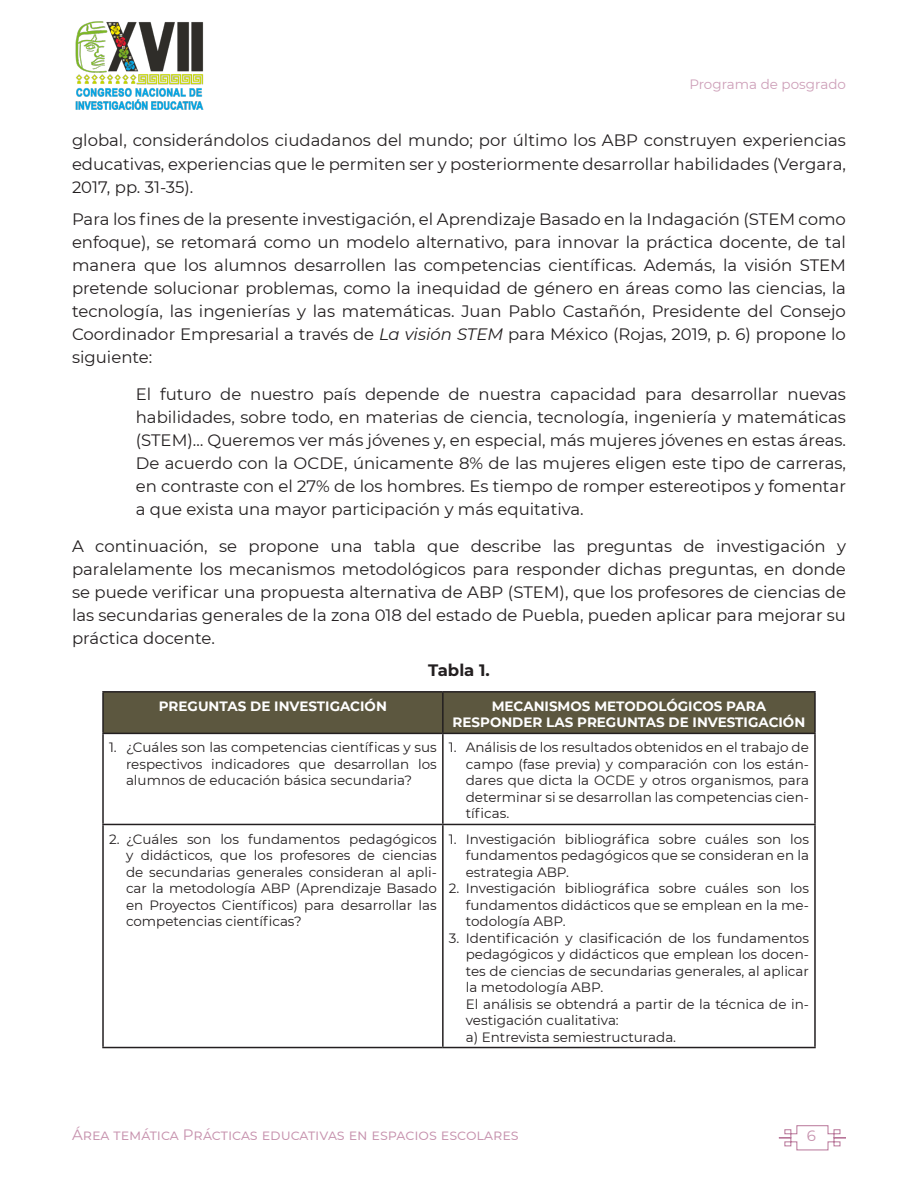
<style>
.page{position:relative;width:918px;height:1188px;background:#fff}
.page>*{position:absolute;margin:0;border:0;box-sizing:border-box;transform-origin:0 0}
.body{font:16.5px/23.1px "Montserrat";color:#231f20;text-align:justify}
.bando{font:16.5px/23.1px "Montserrat";color:#231f20;text-align:justify}
.body-2{font:700 16.5px "Montserrat";color:#231f20}
.t1{font:15px "Montserrat";color:#c691ad}
.Tablas{font:13.5px/16.5px "Montserrat";color:#231f20;text-align:justify}
.Tablas-2{font:700 13.5px "Montserrat";color:#fff}
.t2{font:13.5px "Montserrat";color:#cd9fb8}
.s1{font-style:italic}
</style>
<div class="page">
<svg style="left:778px;top:1125px;width:68px;height:26px"></svg>
<img style="left:75px;top:21px;width:129px;height:89px">
<div style="left:104px;top:693px;width:710px;height:40px;background:#5c573f"></div>
<hr style="left:102px;top:691px;width:341px;height:2px;background:#231f20">
<hr style="left:102px;top:693px;width:2px;height:40px;background:#231f20">
<hr style="left:443px;top:691px;width:373px;height:2px;background:#231f20">
<hr style="left:442px;top:693px;width:2px;height:40px;background:#231f20">
<hr style="left:814px;top:693px;width:2px;height:40px;background:#231f20">
<hr style="left:102px;top:733px;width:341px;height:1px;background:#231f20">
<hr style="left:102px;top:734px;width:2px;height:90px;background:#231f20">
<hr style="left:443px;top:733px;width:373px;height:1px;background:#231f20">
<hr style="left:442px;top:734px;width:2px;height:90px;background:#231f20">
<hr style="left:814px;top:734px;width:2px;height:90px;background:#231f20">
<hr style="left:102px;top:824px;width:341px;height:1px;background:#231f20">
<hr style="left:102px;top:825px;width:2px;height:222px;background:#231f20">
<hr style="left:443px;top:824px;width:373px;height:1px;background:#231f20">
<hr style="left:442px;top:825px;width:2px;height:222px;background:#231f20">
<hr style="left:814px;top:825px;width:2px;height:222px;background:#231f20">
<hr style="left:102px;top:1047px;width:341px;height:1px;background:#231f20">
<hr style="left:443px;top:1047px;width:373px;height:1px;background:#231f20">
<p class="t2" style="left:689px;top:75px;width:158px">Programa de posgrado</p>
<p class="body" style="left:72px;top:128px;width:776px">global, considerándolos ciudadanos del mundo; por último los ABP construyen experiencias educativas, experiencias que le permiten ser y posteriormente desarrollar habilidades (Vergara, 2017, pp. 31-35).</p>
<p class="body" style="left:72px;top:207px;width:776px">Para los fines de la presente investigación, el Aprendizaje Basado en la Indagación (STEM como enfoque), se retomará como un modelo alternativo, para innovar la práctica docente, de tal manera que los alumnos desarrollen las competencias científicas. Además, la visión STEM pretende solucionar problemas, como la inequidad de género en áreas como las ciencias, la tecnología, las ingenierías y las matemáticas. Juan Pablo Castañón, Presidente del Consejo Coordinador Empresarial a través de <span class="s1">La visión STEM</span> para México (Rojas, 2019, p. 6) propone lo siguiente:</p>
<p class="bando" style="left:136px;top:382px;width:712px">El futuro de nuestro país depende de nuestra capacidad para desarrollar nuevas habilidades, sobre todo, en materias de ciencia, tecnología, ingeniería y matemáticas (STEM)… Queremos ver más jóvenes y, en especial, más mujeres jóvenes en estas áreas.<br>De acuerdo con la OCDE, únicamente 8% de las mujeres eligen este tipo de carreras, en contraste con el 27% de los hombres. Es tiempo de romper estereotipos y fomentar a que exista una mayor participación y más equitativa.</p>
<p class="body" style="left:72px;top:534px;width:776px">A continuación, se propone una tabla que describe las preguntas de investigación y paralelamente los mecanismos metodológicos para responder dichas preguntas, en donde se puede verificar una propuesta alternativa de ABP (STEM), que los profesores de ciencias de las secundarias generales de la zona 018 del estado de Puebla, pueden aplicar para mejorar su práctica docente.</p>
<p class="body-2" style="left:428px;top:658px;width:63px">Tabla 1.</p>
<p class="Tablas-2" style="left:159px;top:696px;width:230px">PREGUNTAS DE INVESTIGACIÓN</p>
<p class="Tablas-2" style="left:492px;top:696px;width:276px">MECANISMOS METODOLÓGICOS PARA</p>
<p class="Tablas-2" style="left:453px;top:713px;width:354px">RESPONDER LAS PREGUNTAS DE INVESTIGACIÓN</p>
<p class="Tablas" style="left:126px;top:739px;width:312px;text-indent:-17px">1. ¿Cuáles son las competencias científicas y sus respectivos indicadores que desarrollan los alumnos de educación básica secundaria?</p>
<p class="Tablas" style="left:466px;top:739px;width:345px;text-indent:-17px">1. Análisis de los resultados obtenidos en el trabajo de campo (fase previa) y comparación con los están&shy;dares que dicta la OCDE y otros organismos, para determinar si se desarrollan las competencias cien&shy;tíficas.</p>
<p class="Tablas" style="left:126px;top:830px;width:312px;text-indent:-17px">2. ¿Cuáles son los fundamentos pedagógicos y didácticos, que los profesores de ciencias de secundarias generales consideran al apli&shy;car la metodología ABP (Aprendizaje Basado en Proyectos Científicos) para desarrollar las competencias científicas?</p>
<p class="Tablas" style="left:466px;top:830px;width:345px;text-indent:-17px">1. Investigación bibliográfica sobre cuáles son los fundamentos pedagógicos que se consideran en la estrategia ABP.</p>
<p class="Tablas" style="left:466px;top:880px;width:345px;text-indent:-17px">2. Investigación bibliográfica sobre cuáles son los fundamentos didácticos que se emplean en la me&shy;todología ABP.</p>
<p class="Tablas" style="left:466px;top:929px;width:345px;text-indent:-17px">3. Identificación y clasificación de los fundamentos pedagógicos y didácticos que emplean los docen&shy;tes de ciencias de secundarias generales, al aplicar la metodología ABP.</p>
<p class="Tablas" style="left:466px;top:995px;width:345px">El análisis se obtendrá a partir de la técnica de in&shy;vestigación cualitativa:</p>
<p class="Tablas" style="left:466px;top:1028px;width:212px">a) Entrevista semiestructurada.</p>
<p class="t1" style="left:72px;top:1124px;width:448px">Área temática Prácticas educativas en espacios escolares</p>
<p class="t1" style="left:807px;top:1125px;width:11px">6</p>
</div>
